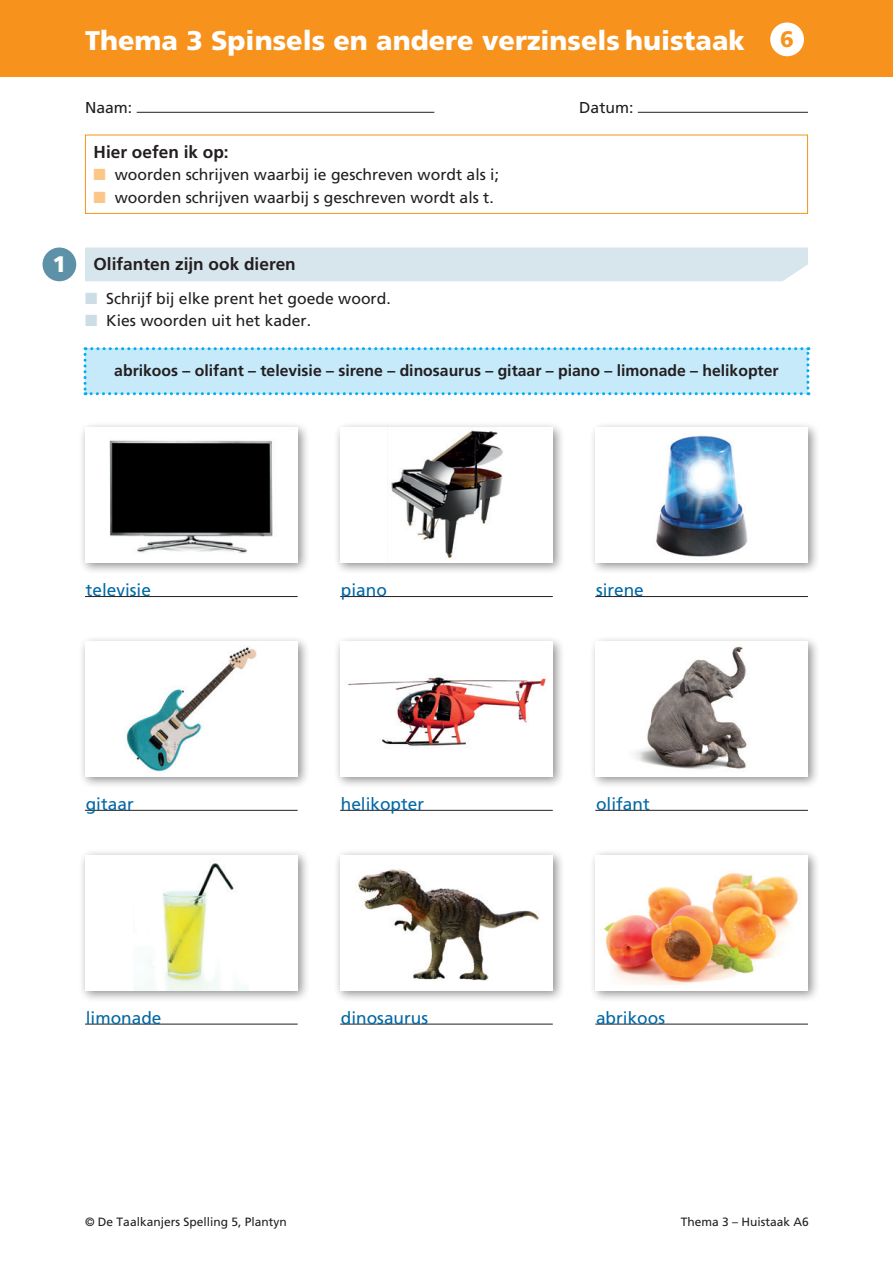
<style>
.page{position:relative;width:893px;height:1263px;background:#fff}
.page>*{position:absolute;margin:0;border:0;box-sizing:border-box;transform-origin:0 0}
.t1{font:900 27px "Frutiger LT Std";color:#fff}
.t2{font:900 22.5px "Frutiger LT Std";color:#fff}
.t3{font:900 22.5px "Frutiger LT Std";color:#f7931d}
.t4{font:17.25px "Frutiger LT Std";color:#0068a5}
.t5{font:700 17.25px "Frutiger LT Std";color:#231f20}
.t6{font:15.75px "Frutiger LT Std";color:#231f20}
.t7{font:700 15.75px "Frutiger LT Std";color:#231f20}
.t8{font:12px "Frutiger LT Std";color:#231f20}
.s1{color:#fdc689}
.s2{color:#cddde6}
</style>
<div class="page">
<hr style="left:137px;top:112px;width:297px;height:1px;background:#231f20">
<hr style="left:638px;top:112px;width:170px;height:1px;background:#231f20">
<div style="left:85px;top:135px;width:723px;height:79px;border:1px solid #f7931d"></div>
<div style="left:85px;top:248px;width:723px;height:33px;background:#d7e5ec"></div>
<svg style="left:84px;top:347px;width:725px;height:48px;background:#bee7f9"></svg>
<div style="left:79px;top:421px;width:231px;height:154px;background:#231f20;opacity:.5"></div>
<div style="left:85px;top:428px;width:213px;height:134px;background:#fff"></div>
<img style="left:93px;top:440px;width:197px;height:123px">
<div style="left:334px;top:421px;width:231px;height:154px;background:#231f20;opacity:.5"></div>
<div style="left:340px;top:428px;width:213px;height:134px;background:#fff"></div>
<img style="left:387px;top:430px;width:118px;height:133px">
<div style="left:589px;top:421px;width:231px;height:154px;background:#231f20;opacity:.5"></div>
<img style="left:596px;top:428px;width:211px;height:134px">
<hr style="left:85px;top:596px;width:213px;height:1px;background:#231f20">
<hr style="left:340px;top:596px;width:213px;height:1px;background:#231f20">
<hr style="left:595px;top:596px;width:213px;height:1px;background:#231f20">
<div style="left:79px;top:635px;width:231px;height:154px;background:#231f20;opacity:.5"></div>
<div style="left:85px;top:641px;width:213px;height:135px;background:#fff"></div>
<img style="left:126px;top:647px;width:131px;height:125px">
<div style="left:334px;top:635px;width:231px;height:154px;background:#231f20;opacity:.5"></div>
<img style="left:340px;top:641px;width:213px;height:135px">
<div style="left:589px;top:635px;width:231px;height:154px;background:#231f20;opacity:.5"></div>
<div style="left:595px;top:641px;width:213px;height:135px;background:#fff"></div>
<img style="left:635px;top:646px;width:112px;height:124px">
<hr style="left:85px;top:810px;width:213px;height:1px;background:#231f20">
<hr style="left:340px;top:810px;width:213px;height:1px;background:#231f20">
<hr style="left:595px;top:810px;width:213px;height:1px;background:#231f20">
<div style="left:79px;top:848px;width:231px;height:154px;background:#231f20;opacity:.5"></div>
<div style="left:85px;top:855px;width:213px;height:135px;background:#fff"></div>
<img style="left:134px;top:863px;width:115px;height:127px">
<div style="left:334px;top:848px;width:231px;height:154px;background:#231f20;opacity:.5"></div>
<img style="left:340px;top:855px;width:213px;height:135px">
<div style="left:589px;top:848px;width:231px;height:154px;background:#231f20;opacity:.5"></div>
<div style="left:595px;top:855px;width:213px;height:135px;background:#fff"></div>
<img style="left:603px;top:872px;width:196px;height:113px">
<hr style="left:85px;top:1024px;width:213px;height:1px;background:#231f20">
<hr style="left:340px;top:1024px;width:213px;height:1px;background:#231f20">
<hr style="left:595px;top:1024px;width:213px;height:1px;background:#231f20">
<div style="left:43px;top:248px;width:33px;height:33px;background:#5d91a7;border-radius:50%"></div>
<div style="left:0;top:0;width:893px;height:77px;background:#f7931d"></div>
<div style="left:770px;top:23px;width:34px;height:33px;background:#fff;border-radius:50%"></div>
<h2 class="t2" style="left:53px;top:250px;width:15px">1</h2>
<h1 class="t1" style="left:85px;top:24px;width:662px">Thema 3 Spinsels en andere verzinsels huistaak</h1>
<h2 class="t3" style="left:780px;top:25px;width:15px">6</h2>
<p class="t6" style="left:85px;top:98px;width:49px">Naam:</p>
<p class="t6" style="left:579px;top:98px;width:56px">Datum:</p>
<p class="t5" style="left:94px;top:141px;width:137px">Hier oefen ik op:</p>
<p class="t6" style="left:94px;top:165px;width:407px"><span class="s1">■</span> woorden schrijven waarbij ie geschreven wordt als i;</p>
<p class="t6" style="left:94px;top:188px;width:402px"><span class="s1">■</span> woorden schrijven waarbij s geschreven wordt als t.</p>
<p class="t5" style="left:94px;top:254px;width:204px">Olifanten zijn ook dieren</p>
<p class="t6" style="left:85px;top:289px;width:307px"><span class="s2">■</span> Schrijf bij elke prent het goede woord.</p>
<p class="t6" style="left:85px;top:312px;width:228px"><span class="s2">■</span> Kies woorden uit het kader.</p>
<p class="t7" style="left:114px;top:361px;width:666px">abrikoos – olifant – televisie – sirene – dinosaurus – gitaar – piano – limonade – helikopter</p>
<p class="t4" style="left:86px;top:580px;width:67px">televisie</p>
<p class="t4" style="left:341px;top:580px;width:48px">piano</p>
<p class="t4" style="left:596px;top:580px;width:49px">sirene</p>
<p class="t4" style="left:86px;top:794px;width:49px">gitaar</p>
<p class="t4" style="left:341px;top:794px;width:85px">helikopter</p>
<p class="t4" style="left:596px;top:794px;width:55px">olifant</p>
<p class="t4" style="left:86px;top:1008px;width:77px">limonade</p>
<p class="t4" style="left:341px;top:1008px;width:89px">dinosaurus</p>
<p class="t4" style="left:596px;top:1008px;width:71px">abrikoos</p>
<p class="t8" style="left:85px;top:1215px;width:203px">© De Taalkanjers Spelling 5, Plantyn</p>
<p class="t8" style="left:681px;top:1215px;width:130px">Thema 3 – Huistaak A6</p>
</div>
